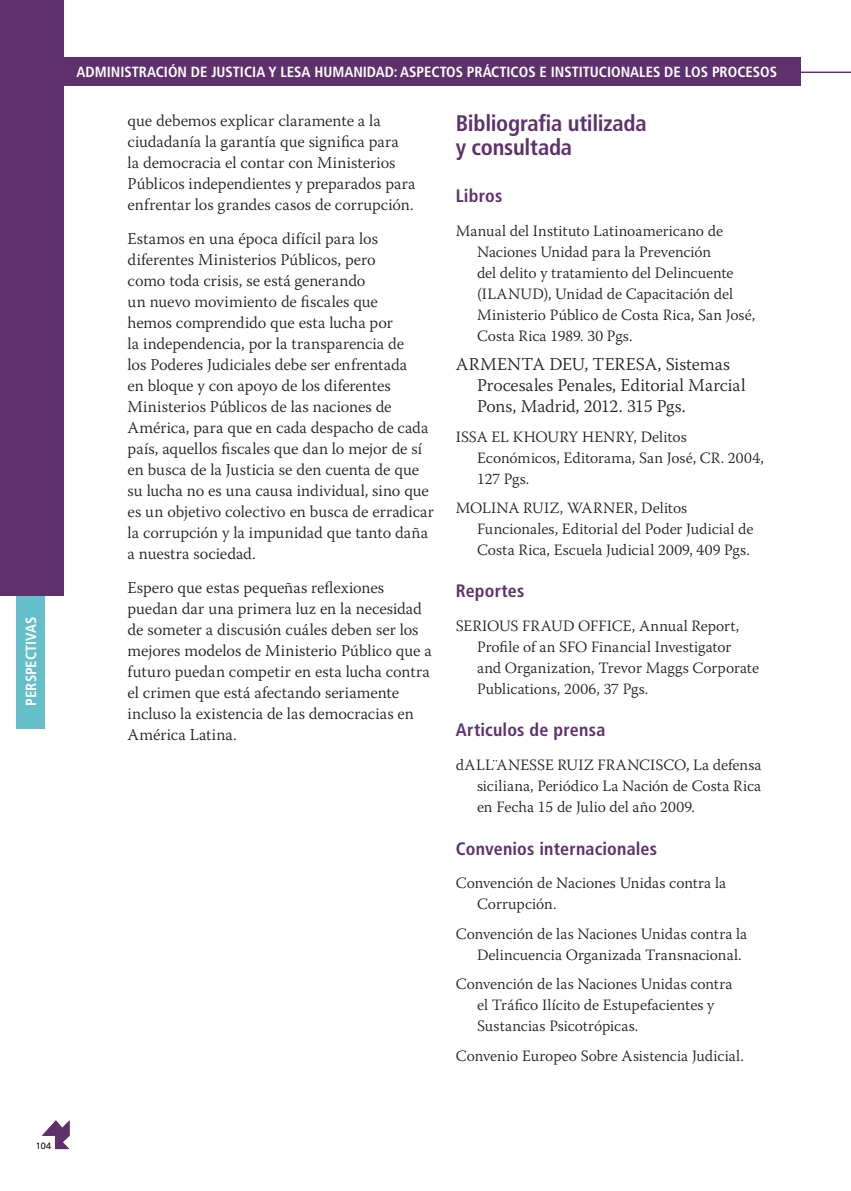
<style>
.page{position:relative;width:851px;height:1191px;background:#fff}
.page>*{position:absolute;margin:0;border:0;box-sizing:border-box;transform-origin:0 0}
.titulo_1{font:700 condensed 22.5px/24px "Frutiger LT Std";letter-spacing:-.01em;color:#5e316c}
.biblio{font:300 18px/21px "Warnock Pro";color:#231f20}
.titulo_2{font:700 condensed 18px "Frutiger LT Std";letter-spacing:.01em;color:#5e316c}
.texto_galera{font:300 16.5px/21px "Warnock Pro";color:#231f20}
.biblio-2{font:300 15.75px/21px "Warnock Pro";color:#231f20}
.t1{font:700 condensed 14.7px "Frutiger LT Std";color:#fff}
.t2{font:300 9px "Frutiger LT Std";color:#231f20}
</style>
<div class="page">
<div style="left:16px;top:595px;width:29px;height:134px;background:#65bfcb"></div>
<hr style="left:0;top:72px;width:850px;height:1px;background:#5e316c">
<svg style="left:42px;top:1120px;width:28px;height:29px"></svg>
<div style="left:0;top:0;width:64px;height:595px;background:#5e316c"></div>
<div style="left:0;top:57px;width:800px;height:29px;background:#5e316c"></div>
<p class="t1" style="left:22px;top:705px;width:90px;rotate:-90deg">PERSPECTIVAS</p>
<p class="t1" style="left:77px;top:63px;width:702px">ADMINISTRACIÓN DE JUSTICIA Y LESA HUMANIDAD: ASPECTOS PRÁCTICOS E INSTITUCIONALES DE LOS PROCESOS</p>
<p class="texto_galera" style="left:128px;top:110px;width:289px">que debemos explicar claramente a la ciudadanía la garantía que significa para<br>la democracia el contar con Ministerios Públicos independientes y preparados para enfrentar los grandes casos de corrupción.</p>
<p class="texto_galera" style="left:128px;top:228px;width:308px">Estamos en una época difícil para los diferentes Ministerios Públicos, pero<br>como toda crisis, se está generando<br>un nuevo movimiento de fiscales que<br>hemos comprendido que esta lucha por<br>la independencia, por la transparencia de<br>los Poderes Judiciales debe ser enfrentada<br>en bloque y con apoyo de los diferentes Ministerios Públicos de las naciones de América, para que en cada despacho de cada país, aquellos fiscales que dan lo mejor de sí en busca de la Justicia se den cuenta de que su lucha no es una causa individual, sino que es un objetivo colectivo en busca de erradicar la corrupción y la impunidad que tanto daña a nuestra sociedad.</p>
<p class="texto_galera" style="left:128px;top:577px;width:305px">Espero que estas pequeñas reflexiones puedan dar una primera luz en la necesidad de someter a discusión cuáles deben ser los mejores modelos de Ministerio Público que a futuro puedan competir en esta lucha contra el crimen que está afectando seriamente incluso la existencia de las democracias en América Latina.</p>
<p class="titulo_1" style="left:455px;top:111px;width:192px">Bibliografia utilizada y consultada</p>
<p class="titulo_2" style="left:455px;top:185px;width:48px">Libros</p>
<p class="biblio-2" style="left:477px;top:219px;width:279px;text-indent:-21px">Manual del Instituto Latinoamericano de Naciones Unidad para la Prevención<br>del delito y tratamiento del Delincuente (ILANUD), Unidad de Capacitación del Ministerio Público de Costa Rica, San José, Costa Rica 1989. 30 Pgs.</p>
<p class="biblio" style="left:477px;top:353px;width:270px;text-indent:-21px">ARMENTA DEU, TERESA, Sistemas<br>Procesales Penales, Editorial Marcial<br>Pons, Madrid, 2012. 315 Pgs.</p>
<p class="biblio-2" style="left:477px;top:426px;width:288px;text-indent:-21px">ISSA EL KHOURY HENRY, Delitos<br>Económicos, Editorama, San José, CR. 2004,<br>127 Pgs.</p>
<p class="biblio-2" style="left:477px;top:497px;width:278px;text-indent:-21px">MOLINA RUIZ, WARNER, Delitos<br>Funcionales, Editorial del Poder Judicial de<br>Costa Rica, Escuela Judicial 2009, 409 Pgs.</p>
<p class="titulo_2" style="left:455px;top:580px;width:70px">Reportes</p>
<p class="biblio-2" style="left:477px;top:615px;width:283px;text-indent:-21px">SERIOUS FRAUD OFFICE, Annual Report, Profile of an SFO Financial Investigator and Organization, Trevor Maggs Corporate Publications, 2006, 37 Pgs.</p>
<p class="titulo_2" style="left:455px;top:719px;width:151px">Articulos de prensa</p>
<p class="biblio-2" style="left:477px;top:754px;width:286px;text-align:justify;text-indent:-21px">dALL¨ANESSE RUIZ FRANCISCO, La defensa siciliana, Periódico La Nación de Costa Rica en Fecha 15 de Julio del año 2009.</p>
<p class="titulo_2" style="left:455px;top:837px;width:203px">Convenios internacionales</p>
<p class="biblio-2" style="left:477px;top:872px;width:250px;text-indent:-21px">Convención de Naciones Unidas contra la<br>Corrupción.</p>
<p class="biblio-2" style="left:477px;top:923px;width:272px;text-indent:-21px">Convención de las Naciones Unidas contra la<br>Delincuencia Organizada Transnacional.</p>
<p class="biblio-2" style="left:477px;top:973px;width:257px;text-indent:-21px">Convención de las Naciones Unidas contra el Tráfico Ilícito de Estupefacientes y<br>Sustancias Psicotrópicas.</p>
<p class="biblio-2" style="left:455px;top:1045px;width:289px">Convenio Europeo Sobre Asistencia Judicial.</p>
<p class="t2" style="left:36px;top:1140px;width:17px">104</p>
</div>
